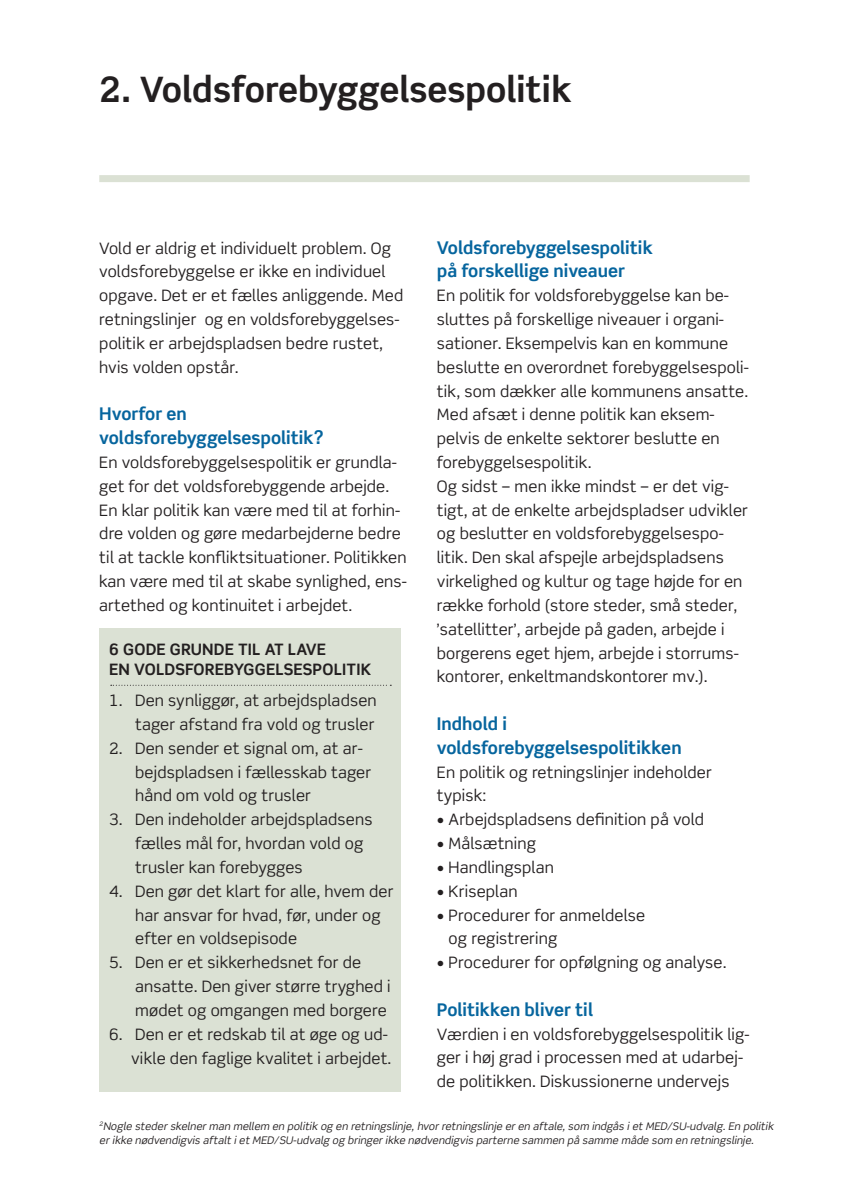
<style>
.page{position:relative;width:844px;height:1191px;background:#fff}
.page>*{position:absolute;margin:0;border:0;box-sizing:border-box;transform-origin:0 0}
.t1{font:700 35px "Scene Std";color:#231f20}
.t2{font:700 17.5px/23.8px "Scene Std";color:#06659e}
.t3{font:15.75px/23.8px "Scene Std";letter-spacing:.01em;color:#231f20}
.t4{font:700 15.75px "Scene Std";letter-spacing:.01em;color:#231f20}
.t5{font:italic 10.5px/14px "Scene Std";color:#231f20}
</style>
<div class="page">
<div style="left:99px;top:628px;width:302px;height:463px;background:#dbe1d4"></div>
<div style="left:99px;top:175px;width:650px;height:7px;background:#dbe1d4"></div>
<svg style="left:111px;top:685px;width:280px;height:1px"></svg>
<h1 class="t1" style="left:99px;top:67px;width:474px">2. Voldsforebyggelsespolitik</h1>
<p class="t3" style="left:99px;top:236px;width:305px">Vold er aldrig et individuelt problem. Og voldsforebyggelse er ikke en individuel opgave. Det er et fælles anliggende. Med retningslinjer og en voldsforebyggelses&shy;politik er arbejdspladsen bedre rustet, hvis volden opstår.</p>
<p class="t2" style="left:99px;top:402px;width:226px">Hvorfor en voldsforebyggelsespolitik?</p>
<p class="t3" style="left:99px;top:450px;width:309px">En voldsforebyggelsespolitik er grundla&shy;get for det voldsforebyggende arbejde.<br>En klar politik kan være med til at forhin&shy;dre volden og gøre medarbejderne bedre til at tackle konfliktsituationer. Politikken kan være med til at skabe synlighed, ens&shy;artethed og kontinuitet i arbejdet.</p>
<p class="t4" style="left:109px;top:639px;width:37px">6 gode</p>
<p class="t4" style="left:170px;top:639px;width:129px">grunde til at lave</p>
<p class="t4" style="left:109px;top:660px;width:36px">en voldsforeb</p>
<p class="t4" style="left:234px;top:660px;width:42px">yggelsespolitik</p>
<p class="t3" style="left:109px;top:688px;width:269px;text-align:right">1. Den synliggør, at arbejdspladsen tager afstand fra vold og trusler</p>
<p class="t3" style="left:135px;top:736px;width:237px;text-indent:-26px">2. Den sender et signal om, at ar&shy;bejdspladsen i fællesskab tager hånd om vold og trusler</p>
<p class="t3" style="left:135px;top:807px;width:239px;text-indent:-26px">3. Den indeholder arbejdspladsens fælles mål for, hvordan vold og trusler kan forebygges</p>
<p class="t3" style="left:135px;top:879px;width:260px;text-indent:-26px">4. Den gør det klart for alle, hvem der har ansvar for hvad, før, under og efter en voldsepisode</p>
<p class="t3" style="left:135px;top:950px;width:257px;text-indent:-26px">5. Den er et sikkerhedsnet for de ansatte. Den giver større tryghed i mødet og omgangen med borgere</p>
<p class="t3" style="left:109px;top:1022px;width:284px;text-align:right">6. Den er et redskab til at øge og ud&shy;vikle den faglige kvalitet i arbejdet.</p>
<p class="t2" style="left:437px;top:235px;width:217px">Voldsforebyggelsespolitik på forskellige niveauer</p>
<p class="t3" style="left:437px;top:283px;width:313px">En politik for voldsforebyggelse kan be&shy;sluttes på forskellige niveauer i organi&shy;sationer. Eksempelvis kan en kommune beslutte en overordnet forebyggelsespoli&shy;tik, som dækker alle kommunens ansatte.<br>Med afsæt i denne politik kan eksem&shy;pelvis de enkelte sektorer beslutte en forebyggelsespolitik.<br>Og sidst – men ikke mindst – er det vig&shy;tigt, at de enkelte arbejdspladser udvikler og beslutter en voldsforebyggelsespo&shy;litik. Den skal afspejle arbejdspladsens virkelighed og kultur og tage højde for en række forhold (store steder, små steder, ’satellitter’, arbejde på gaden, arbejde i borgerens eget hjem, arbejde i storrums&shy;kontorer, enkeltmandskontorer mv.).</p>
<p class="t2" style="left:437px;top:711px;width:246px">Indhold i voldsforebyggelsespolitikken</p>
<p class="t3" style="left:437px;top:760px;width:276px">En politik og retningslinjer indeholder typisk:</p>
<p class="t3" style="left:437px;top:807px;width:268px">• Arbejdspladsens definition på vold</p>
<p class="t3" style="left:437px;top:831px;width:101px">• Målsætning</p>
<p class="t3" style="left:437px;top:855px;width:118px">• Handlingsplan</p>
<p class="t3" style="left:437px;top:879px;width:82px">• Kriseplan</p>
<p class="t3" style="left:448px;top:902px;width:198px;text-indent:-12px">• Procedurer for anmeldelse og registrering</p>
<p class="t3" style="left:437px;top:950px;width:291px">• Procedurer for opfølgning og analyse.</p>
<p class="t2" style="left:437px;top:997px;width:158px">Politikken bliver til</p>
<p class="t3" style="left:437px;top:1022px;width:314px">Værdien i en voldsforebyggelsespolitik lig&shy;ger i høj grad i processen med at udarbej&shy;de politikken. Diskussionerne undervejs</p>
<p class="t5" style="left:99px;top:1119px;width:677px"><sup>2</sup>Nogle stederskelnerman mellem en politik og en retningslinje,hvorretningslinje eren aftale,som indgås iet MED/SU-udvalg.En politik erikke nødvendigvis aftalt iet MED/SU-udvalg og bringerikke nødvendigvis parterne sammen på samme måde som en retningslinje.</p>
</div>
